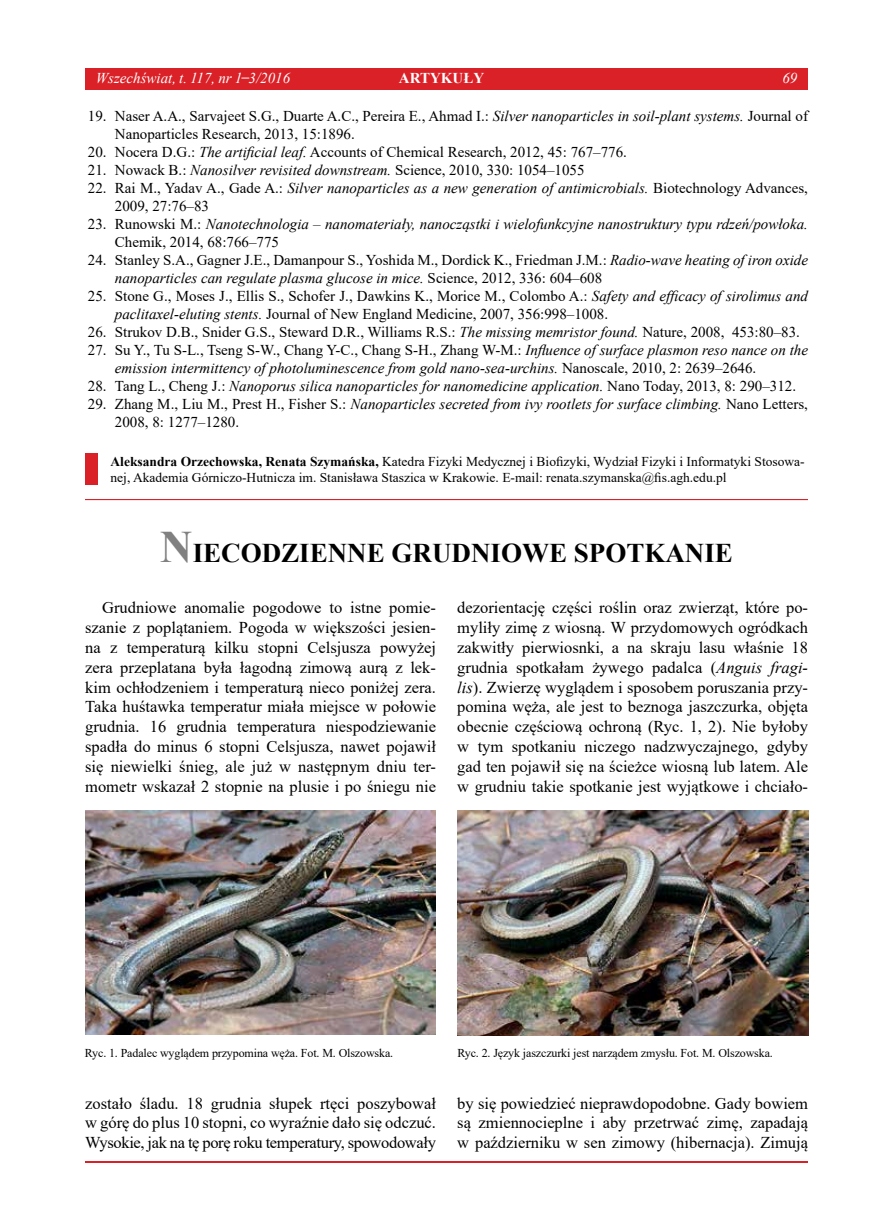
<style>
.page{position:relative;width:893px;height:1225px;background:#fff}
.page>*{position:absolute;margin:0;border:0;box-sizing:border-box;transform-origin:0 0}
.t1{font:700 27px "Times New Roman";color:#000}
.t2{font:16.5px/19.8px "Times New Roman";color:#000;text-align:justify}
.t3{font:15px/18px "Times New Roman";color:#000}
.t4{font:italic 15px/18px "Times New Roman";color:#000}
.t5{font:italic 15px "Times New Roman";color:#fff}
.t6{font:700 15px "Times New Roman";color:#fff}
.t7{font:13.5px/16.2px "Times New Roman";color:#000}
.t8{font:12px "Times New Roman";letter-spacing:-.01em;color:#000}
.s1{font-style:normal}
.s2{font-style:italic}
.s3{font-weight:700}
.s4{font-size:45px;color:#808080}
</style>
<div class="page">
<hr style="left:85px;top:1161px;width:723px;height:1px;background:#da2128">
<div style="left:85px;top:453px;width:13px;height:31px;background:#da2128"></div>
<hr style="left:85px;top:499px;width:723px;height:1px;background:#da2128">
<img style="left:85px;top:810px;width:351px;height:224px">
<img style="left:457px;top:810px;width:351px;height:226px">
<div style="left:85px;top:68px;width:723px;height:21px;background:#da2128"></div>
<p class="t5" style="left:96px;top:68px;width:196px">Wszechświat, t. 117, nr 1 <span class="s1">̶</span>3/2016</p>
<p class="t6" style="left:399px;top:67px;width:87px">ARTYKUŁY</p>
<p class="t5" style="left:782px;top:68px;width:16px">69</p>
<p class="t3" style="left:115px;top:106px;width:695px;text-indent:-27px">19. Naser A.A., Sarvajeet S.G., Duarte A.C., Pereira E., Ahmad I.: <span class="s2">Silver nanoparticles in soil-plant systems.</span> Journal of<br>Nanoparticles Research, 2013, 15:1896.</p>
<p class="t3" style="left:88px;top:142px;width:541px">20. Nocera D.G.: <span class="s2">The artificial leaf.</span> Accounts of Chemical Research, 2012, 45: 767–776.</p>
<p class="t3" style="left:88px;top:160px;width:498px">21. Nowack B.: <span class="s2">Nanosilver revisited downstream.</span> Science, 2010, 330: 1054–1055</p>
<p class="t3" style="left:115px;top:178px;width:695px;text-indent:-27px">22. Rai M., Yadav A., Gade A.: <span class="s2">Silver nanoparticles as a new generation of antimicrobials.</span> Biotechnology Advances,<br>2009, 27:76–83</p>
<p class="t4" style="left:115px;top:215px;width:695px;text-indent:-27px"><span class="s1">23. Runowski M.:</span> Nanotechnologia – nanomateriały, nanocząstki i wielofunkcyjne nanostruktury typu rdzeń/powłoka.<br><span class="s1">Chemik, 2014, 68:766–775</span></p>
<p class="t3" style="left:115px;top:250px;width:695px;text-indent:-27px">24. Stanley S.A., Gagner J.E., Damanpour S., Yoshida M., Dordick K., Friedman J.M.: <span class="s2">Radio-wave heating of iron oxide nanoparticles can regulate plasma glucose in mice.</span> Science, 2012, 336: 604–608</p>
<p class="t3" style="left:115px;top:286px;width:695px;text-indent:-27px">25. Stone G., Moses J., Ellis S., Schofer J., Dawkins K., Morice M., Colombo A.: <span class="s2">Safety and efficacy of sirolimus and paclitaxel-eluting stents.</span> Journal of New England Medicine, 2007, 356:998–1008.</p>
<p class="t3" style="left:88px;top:322px;width:713px">26. Strukov D.B., Snider G.S., Steward D.R., Williams R.S.: <span class="s2">The missing memristor found.</span> Nature, 2008, 453:80–83.</p>
<p class="t4" style="left:115px;top:341px;width:695px;text-indent:-27px"><span class="s1">27. Su Y., Tu S-L., Tseng S-W., Chang Y-C., Chang S-H., Zhang W-M.:</span> Influence of surface plasmon reso nance on the emission intermittency of photoluminescence from gold nano-sea-urchins. <span class="s1">Nanoscale, 2010, 2: 2639–2646.</span></p>
<p class="t4" style="left:88px;top:377px;width:710px"><span class="s1">28. Tang L., Cheng J.:</span> Nanoporus silica nanoparticles for nanomedicine application. <span class="s1">Nano Today, 2013, 8: 290–312.</span></p>
<p class="t3" style="left:115px;top:394px;width:695px;text-indent:-27px">29. Zhang M., Liu M., Prest H., Fisher S.: <span class="s2">Nanoparticles secreted from ivy rootlets for surface climbing.</span> Nano Letters,<br>2008, 8: 1277–1280.</p>
<p class="t7" style="left:111px;top:453px;width:696px"><span class="s3">Aleksandra Orzechowska, Renata Szymańska,</span> Katedra Fizyki Medycznej i Biofizyki, Wydział Fizyki i Informatyki Stosowa&shy;nej, Akademia Górniczo-Hutnicza im. Stanisława Staszica w Krakowie. E-mail: renata.szymanska@fis.agh.edu.pl</p>
<h1 class="t1" style="left:160px;top:533px;width:574px"><span class="s4">N</span>IECODZIENNE GRUDNIOWE SPOTKANIE</h1>
<p class="t2" style="left:85px;top:597px;width:352px;text-indent:17px">Grudniowe anomalie pogodowe to istne pomie&shy;szanie z poplątaniem. Pogoda w większości jesien&shy;na z temperaturą kilku stopni Celsjusza powyżej zera przeplatana była łagodną zimową aurą z lek&shy;kim ochłodzeniem i temperaturą nieco poniżej zera.<br>Taka huśtawka temperatur miała miejsce w połowie grudnia. 16 grudnia temperatura niespodziewanie spadła do minus 6 stopni Celsjusza, nawet pojawił się niewielki śnieg, ale już w następnym dniu ter&shy;mometr wskazał 2 stopnie na plusie i po śniegu nie</p>
<p class="t2" style="left:457px;top:597px;width:352px">dezorientację części roślin oraz zwierząt, które po&shy;myliły zimę z wiosną. W przydomowych ogródkach zakwitły pierwiosnki, a na skraju lasu właśnie 18 grudnia spotkałam żywego padalca (<span class="s2">Anguis fragi&shy;lis</span>). Zwierzę wyglądem i sposobem poruszania przy&shy;pomina węża, ale jest to beznoga jaszczurka, objęta obecnie częściową ochroną (Ryc. 1, 2). Nie byłoby w tym spotkaniu niczego nadzwyczajnego, gdyby gad ten pojawił się na ścieżce wiosną lub latem. Ale w grudniu takie spotkanie jest wyjątkowe i chciało-</p>
<p class="t8" style="left:85px;top:1044px;width:310px">Ryc. 1. Padalec wyglądem przypomina węża. Fot. M. Olszowska.</p>
<p class="t8" style="left:457px;top:1044px;width:317px">Ryc. 2. Język jaszczurki jest narządem zmysłu. Fot. M. Olszowska.</p>
<p class="t2" style="left:85px;top:1092px;width:352px">zostało śladu. 18 grudnia słupek rtęci poszybował w górę do plus 10 stopni, co wyraźnie dało się odczuć.<br>Wysokie, jak na tę porę roku temperatury, spowodowały</p>
<p class="t2" style="left:457px;top:1092px;width:352px">by się powiedzieć nieprawdopodobne. Gady bowiem są zmiennocieplne i aby przetrwać zimę, zapadają w październiku w sen zimowy (hibernacja). Zimują</p>
</div>
